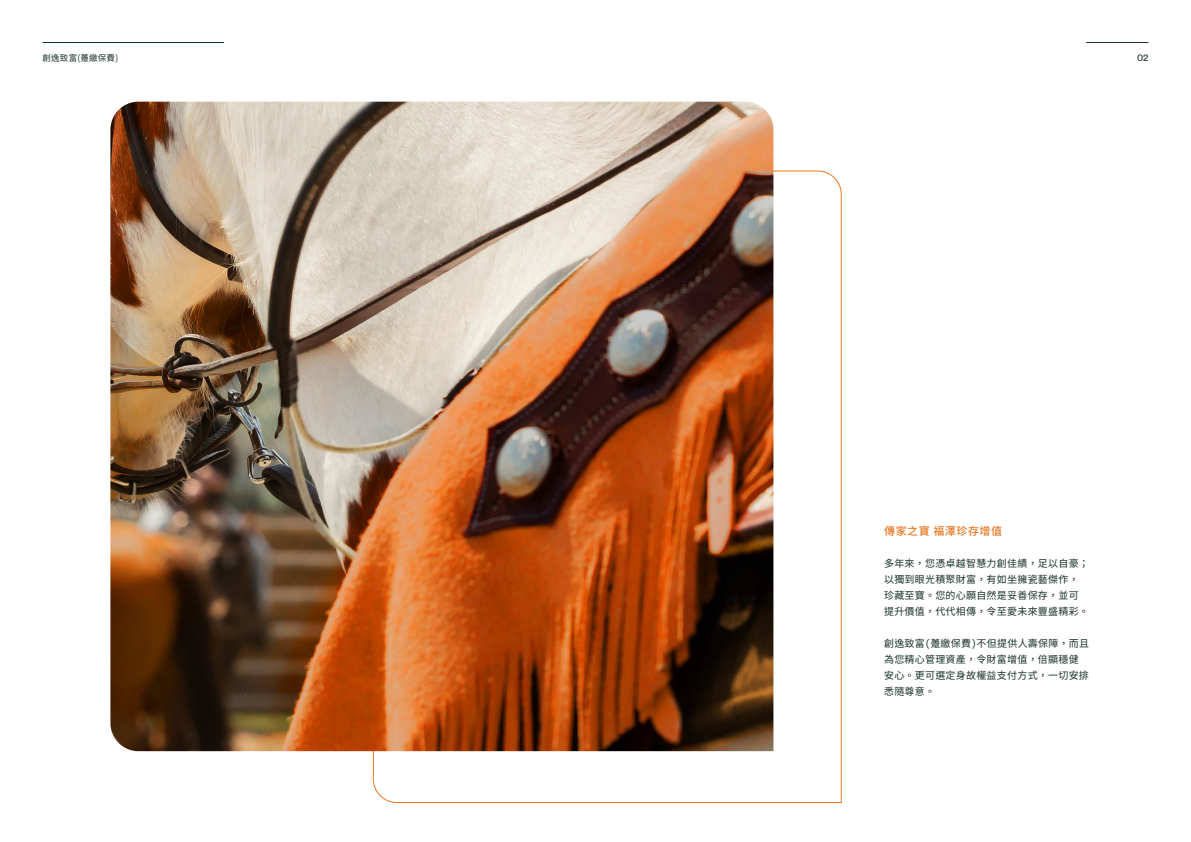
<style>
.page{position:relative;width:1191px;height:842px;background:#fff}
.page>*{position:absolute;margin:0;border:0;box-sizing:border-box;transform-origin:0 0}
.t1{font:500 11px "Noto Sans CJ Ktc";letter-spacing:.05em;color:#e87722}
.t2{font:10px/16px "Noto Sans CJ Ktc";letter-spacing:.025em;color:#183028}
.t3{font:10px "FWD Circular TT";color:#183028}
.t4{font:8.5px "Noto Sans CJ Ktc";letter-spacing:.025em;color:#183028}
</style>
<div class="page">
<svg style="left:372px;top:170px;width:470px;height:633px"></svg>
<img style="left:110px;top:102px;width:663px;height:649px">
<hr style="left:1086px;top:42px;width:62px;height:1px;background:#183028">
<hr style="left:43px;top:42px;width:181px;height:1px;background:#083b32">
<p class="t4" style="left:43px;top:53px;width:77px">創逸致富(躉繳保費)</p>
<p class="t3" style="left:1137px;top:51px;width:13px">02</p>
<p class="t1" style="left:884px;top:524px;width:119px">傳家之寶 福澤珍存增值</p>
<p class="t2" style="left:884px;top:556px;width:206px">多年來，您憑卓越智慧力創佳績，足以自豪；以獨到眼光積聚財富，有如坐擁瓷藝傑作，珍藏至寶。您的心願自然是妥善保存，並可提升價值，代代相傳，令至愛未來豐盛精彩。</p>
<p class="t2" style="left:884px;top:636px;width:206px">創逸致富(躉繳保費)不但提供人壽保障，而且為您精心管理資產，令財富增值，倍顯穩健安心。更可選定身故權益支付方式，一切安排悉隨尊意。</p>
</div>
